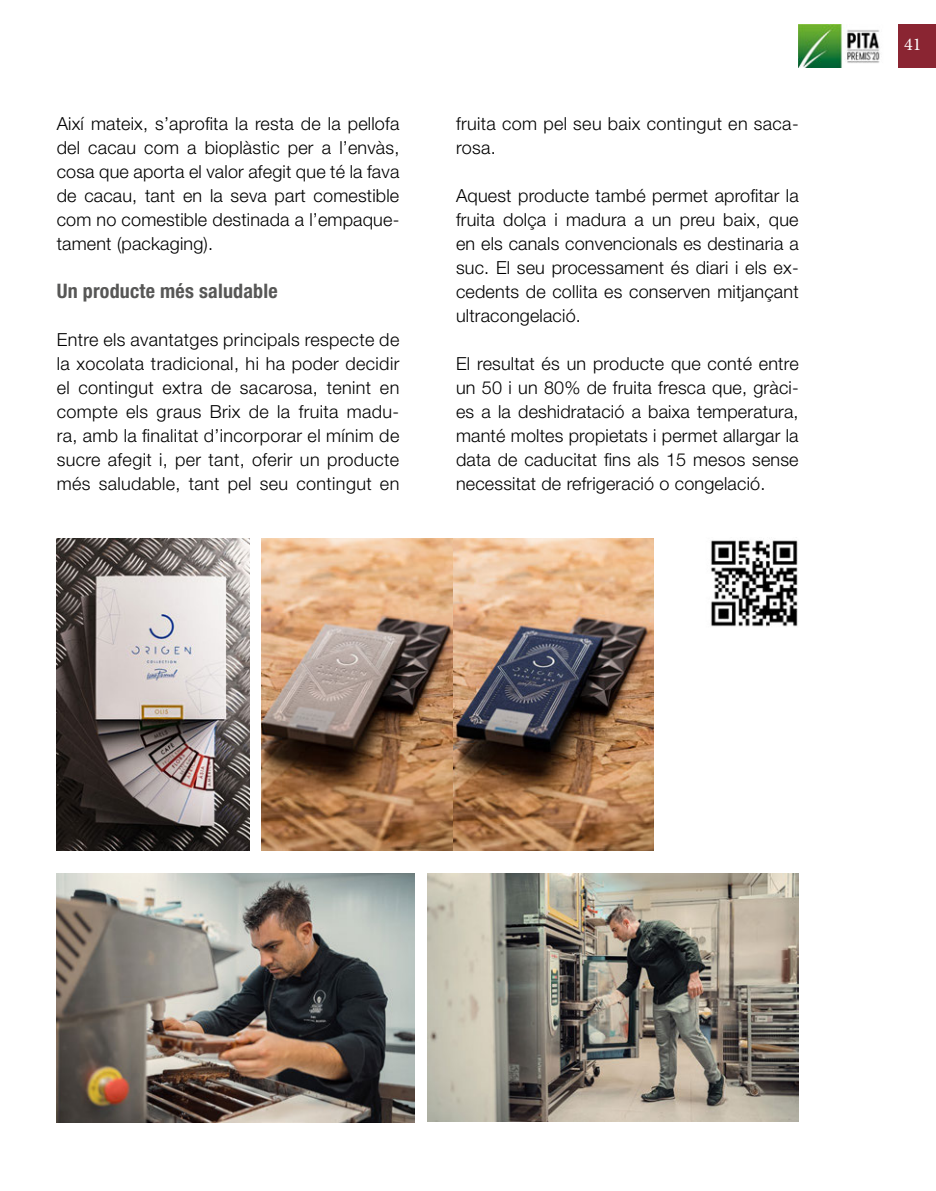
<style>
.page{position:relative;width:936px;height:1191px;background:#fff}
.page>*{position:absolute;margin:0;border:0;box-sizing:border-box;transform-origin:0 0}
.t1{font:700 condensed 20px "Helvetica Neue LT Std";letter-spacing:.01em;color:#575756}
.t2{font:300 18px/24px "Helvetica Neue LT Std";letter-spacing:.01em;color:#000;text-align:justify}
.t3{font:18px "Minion Pro";color:#fff}
</style>
<div class="page">
<div style="left:898px;top:25px;width:37px;height:43px;background:#8a2532"></div>
<img style="left:798px;top:24px;width:82px;height:43px">
<img style="left:261px;top:539px;width:192px;height:311px">
<img style="left:453px;top:539px;width:200px;height:311px">
<img style="left:57px;top:539px;width:192px;height:311px">
<img style="left:427px;top:873px;width:371px;height:248px">
<img style="left:57px;top:873px;width:357px;height:250px">
<img style="left:711px;top:540px;width:87px;height:87px">
<p class="t2" style="left:57px;top:111px;width:344px">Així mateix, s’aprofita la resta de la pellofa del cacau com a bioplàstic per a l’envàs, cosa que aporta el valor afegit que té la fava de cacau, tant en la seva part comestible com no comestible destinada a l’empaque&shy;tament (packaging).</p>
<p class="t1" style="left:57px;top:278px;width:222px">Un producte més saludable</p>
<p class="t2" style="left:57px;top:327px;width:344px">Entre els avantatges principals respecte de la xocolata tradicional, hi ha poder decidir el contingut extra de sacarosa, tenint en compte els graus Brix de la fruita madu&shy;ra, amb la finalitat d’incorporar el mínim de sucre afegit i, per tant, oferir un producte més saludable, tant pel seu contingut en</p>
<p class="t2" style="left:456px;top:111px;width:344px">fruita com pel seu baix contingut en saca&shy;rosa.</p>
<p class="t2" style="left:456px;top:183px;width:344px">Aquest producte també permet aprofitar la fruita dolça i madura a un preu baix, que en els canals convencionals es destinaria a suc. El seu processament és diari i els ex&shy;cedents de collita es conserven mitjançant ultracongelació.</p>
<p class="t2" style="left:456px;top:351px;width:344px">El resultat és un producte que conté entre un 50 i un 80% de fruita fresca que, gràci&shy;es a la deshidratació a baixa temperatura, manté moltes propietats i permet allargar la data de caducitat fins als 15 mesos sense necessitat de refrigeració o congelació.</p>
<p class="t3" style="left:904px;top:32px;width:19px">41</p>
</div>
